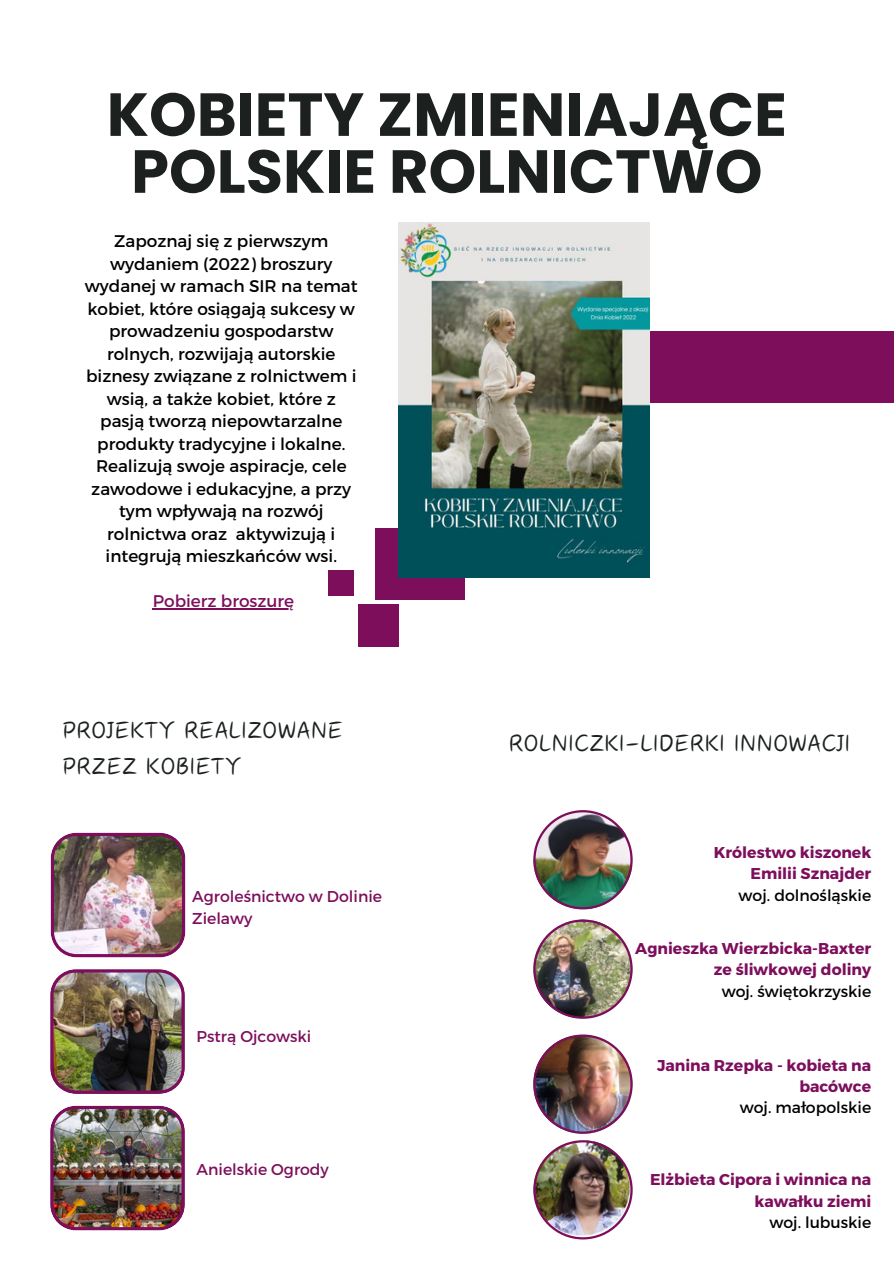
<style>
.page{position:relative;width:894px;height:1264px;background:#fff}
.page>*{position:absolute;margin:0;border:0;box-sizing:border-box;transform-origin:0 0}
.t1{font:700 60.6px/56.8px "Poppins";color:#1c2120;text-align:center}
.t2{font:35.1px/36px "Canva Breeze";color:#1c2120}
.t3{font:16.8px/22.5px "Montserrat";color:#000;text-align:center}
.t4{font:16.8px "Montserrat";color:#7d0e5c}
.t5{font:700 15.6px/21.3px "Montserrat";color:#7d0e5c;text-align:right}
.t6{font:15.6px "Montserrat";color:#000}
.t7{font:15.6px/21.3px "Montserrat";color:#7d0e5c}
</style>
<div class="page">
<img style="left:51px;top:832px;width:134px;height:125px">
<div style="left:446px;top:331px;width:447px;height:72px;background:#7d0e5c"></div>
<div style="left:375px;top:528px;width:89px;height:71px;background:#7d0e5c"></div>
<div style="left:358px;top:605px;width:40px;height:42px;background:#7d0e5c"></div>
<div style="left:329px;top:569px;width:25px;height:26px;background:#7d0e5c"></div>
<img style="left:398px;top:223px;width:251px;height:354px">
<img style="left:50px;top:969px;width:135px;height:124px">
<img style="left:50px;top:1105px;width:135px;height:125px">
<img style="left:533px;top:810px;width:99px;height:99px">
<img style="left:533px;top:1034px;width:99px;height:99px">
<img style="left:533px;top:1140px;width:99px;height:99px">
<img style="left:533px;top:919px;width:99px;height:99px">
<hr style="left:153px;top:608px;width:141px;height:1px;background:#7d0e5c">
<h1 class="t1" style="left:107px;top:86px;width:681px">KOBIETY ZMIENIAJĄCE<br>POLSKIE ROLNICTWO</h1>
<p class="t3" style="left:85px;top:229px;width:274px">Zapoznaj się z pierwszym wydaniem (2022) broszury wydanej w ramach SIR na temat kobiet, które osiągają sukcesy w prowadzeniu gospodarstw rolnych, rozwijają autorskie biznesy związane z rolnictwem i wsią, a także kobiet, które z pasją tworzą niepowtarzalne produkty tradycyjne i lokalne.<br>Realizują swoje aspiracje, cele zawodowe i edukacyjne, a przy tym wpływają na rozwój rolnictwa oraz aktywizują i integrują mieszkańców wsi.</p>
<p class="t4" style="left:153px;top:590px;width:143px">Pobierz broszurę</p>
<h2 class="t2" style="left:62px;top:710px;width:282px">PROJEKTY REALIZOWANE<br>PRZEZ KOBIETY</h2>
<p class="t7" style="left:192px;top:885px;width:191px">Agroleśnictwo w Dolinie<br>Zielawy</p>
<p class="t7" style="left:196px;top:1024px;width:116px">Pstrą Ojcowski</p>
<p class="t7" style="left:196px;top:1158px;width:134px">Anielskie Ogrody</p>
<h2 class="t2" style="left:508px;top:724px;width:343px">ROLNICZKI-LIDERKI INNOWACJI</h2>
<p class="t5" style="left:713px;top:841px;width:159px">Królestwo kiszonek<br>Emilii Sznajder</p>
<p class="t6" style="left:738px;top:885px;width:134px">woj. dolnośląskie</p>
<p class="t5" style="left:635px;top:937px;width:237px">Agnieszka Wierzbicka-Baxter ze śliwkowej doliny</p>
<p class="t6" style="left:721px;top:981px;width:151px">woj. świętokrzyskie</p>
<p class="t5" style="left:657px;top:1053px;width:215px">Janina Rzepka - kobieta na bacówce</p>
<p class="t6" style="left:739px;top:1097px;width:133px">woj. małopolskie</p>
<p class="t5" style="left:649px;top:1168px;width:223px">Elżbieta Cipora i winnica na kawałku ziemi</p>
<p class="t6" style="left:769px;top:1212px;width:103px">woj. lubuskie</p>
</div>
